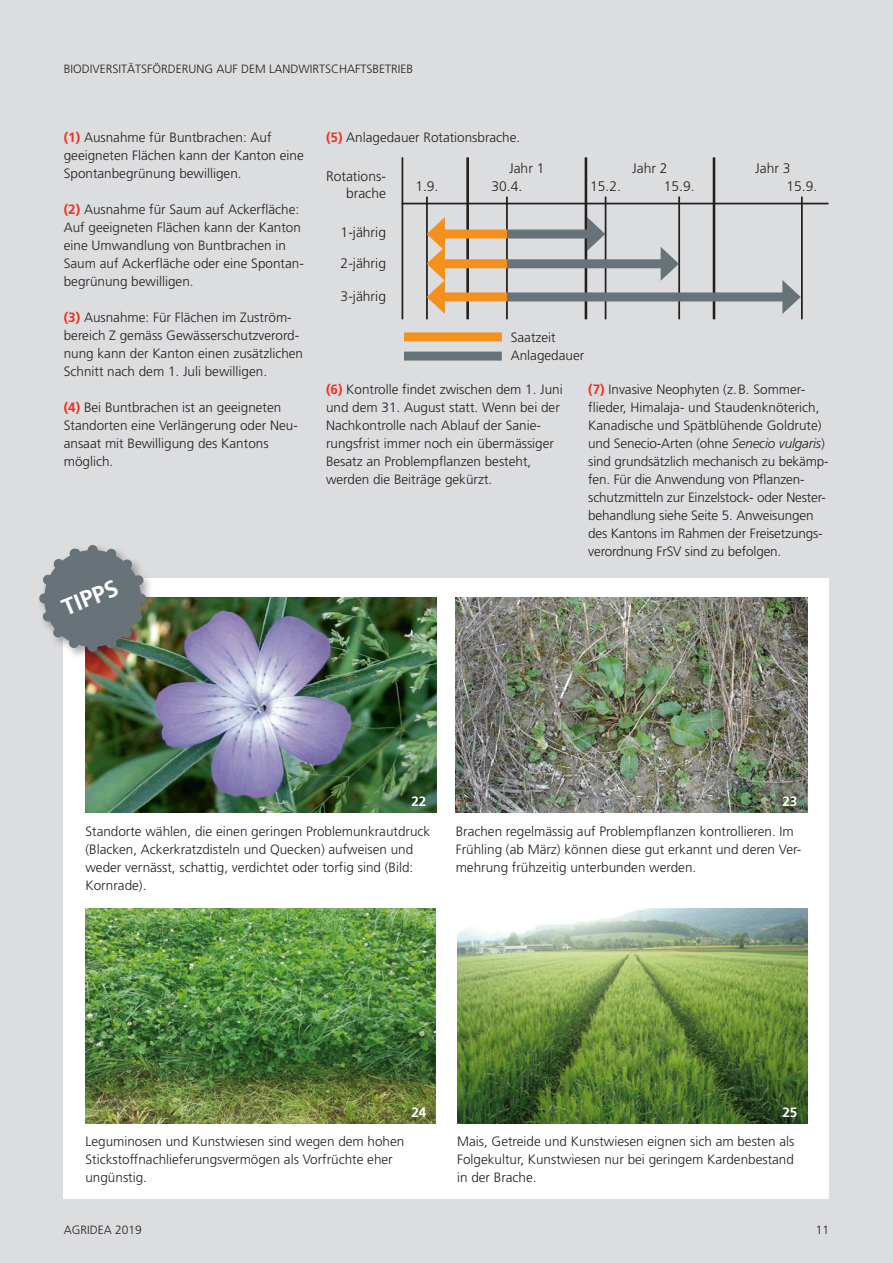
<style>
.page{position:relative;width:893px;height:1263px;background:#dcdddf}
.page>*{position:absolute;margin:0;border:0;box-sizing:border-box;transform-origin:0 0}
.t1{font:700 23.4px "Frutiger";color:#fff}
.t2{font:300 13.8px/16.6px "Frutiger";color:#231f20;text-align:right}
.Grundtext_9P{font:300 13.5px/18px "Frutiger";color:#231f20}
._03_9_Pt_Grundtext{font:700 13.5px "Frutiger";color:#fff}
.t3{font:300 12px "Frutiger";color:#231f20}
.s1{font-weight:700;color:#ef3122}
.s2{font-style:italic}
</style>
<div class="page">
<hr style="left:466px;top:157px;width:3px;height:162px;background:#231f20">
<hr style="left:585px;top:157px;width:2px;height:162px;background:#231f20">
<hr style="left:713px;top:157px;width:2px;height:162px;background:#231f20">
<hr style="left:801px;top:197px;width:2px;height:122px;background:#231f20">
<hr style="left:678px;top:197px;width:2px;height:122px;background:#231f20">
<hr style="left:605px;top:197px;width:1px;height:122px;background:#231f20">
<hr style="left:506px;top:197px;width:2px;height:122px;background:#231f20">
<hr style="left:426px;top:197px;width:2px;height:122px;background:#231f20">
<hr style="left:402px;top:157px;width:1px;height:162px;background:#231f20">
<hr style="left:402px;top:203px;width:426px;height:1px;background:#231f20">
<div style="left:438px;top:230px;width:69px;height:9px;background:#f4911d"></div>
<div style="left:507px;top:230px;width:87px;height:9px;background:#687379"></div>
<svg style="left:587px;top:217px;width:18px;height:34px"></svg>
<div style="left:438px;top:259px;width:69px;height:9px;background:#f4911d"></div>
<div style="left:507px;top:259px;width:161px;height:9px;background:#687379"></div>
<svg style="left:661px;top:247px;width:18px;height:34px"></svg>
<div style="left:438px;top:292px;width:69px;height:9px;background:#f4911d"></div>
<svg style="left:427px;top:217px;width:18px;height:97px"></svg>
<div style="left:507px;top:292px;width:283px;height:9px;background:#687379"></div>
<svg style="left:782px;top:280px;width:19px;height:34px"></svg>
<div style="left:404px;top:332px;width:98px;height:9px;background:#f4911d"></div>
<div style="left:404px;top:352px;width:98px;height:9px;background:#687379"></div>
<div style="left:64px;top:578px;width:765px;height:621px;background:#fff"></div>
<img style="left:456px;top:597px;width:351px;height:215px">
<img style="left:85px;top:597px;width:352px;height:215px">
<img style="left:457px;top:909px;width:350px;height:215px">
<img style="left:85px;top:909px;width:351px;height:215px">
<div style="left:36px;top:542px;width:122px;height:122px;background:#231f20;opacity:.4"></div>
<svg style="left:37px;top:543px;width:111px;height:111px"></svg>
<p class="t3" style="left:64px;top:62px;width:351px">BIODIVERSITÄTSFÖRDERUNG AUF DEM LANDWIRTSCHAFTSBETRIEB</p>
<p class="Grundtext_9P" style="left:64px;top:129px;width:242px"><span class="s1">(1)</span> Ausnahme für Buntbrachen: Auf geeigneten Flächen kann der Kanton eine<br>Spontanbegrünung bewilligen.</p>
<p class="Grundtext_9P" style="left:64px;top:201px;width:242px"><span class="s1">(2)</span> Ausnahme für Saum auf Ackerfläche:<br>Auf geeigneten Flächen kann der Kanton eine Umwandlung von Buntbrachen in Saum auf Ackerfläche oder eine Spontan&shy;begrünung bewilligen.</p>
<p class="Grundtext_9P" style="left:64px;top:309px;width:241px"><span class="s1">(3)</span> Ausnahme: Für Flächen im Zuström&shy;bereich Z gemäss Gewässerschutzverord&shy;nung kann der Kanton einen zusätzlichen Schnitt nach dem 1. Juli bewilligen.</p>
<p class="Grundtext_9P" style="left:64px;top:399px;width:236px"><span class="s1">(4)</span> Bei Buntbrachen ist an geeigneten<br>Standorten eine Verlängerung oder Neu&shy;ansaat mit Bewilligung des Kantons möglich.</p>
<p class="t1" style="left:58px;top:595px;width:60px;rotate:-22deg">TIPPS</p>
<p class="Grundtext_9P" style="left:326px;top:129px;width:196px"><span class="s1">(5)</span> Anlagedauer Rotationsbrache.</p>
<p class="t2" style="left:326px;top:168px;width:62px">Rotations&shy;brache</p>
<p class="t2" style="left:341px;top:224px;width:47px">1-jährig</p>
<p class="t2" style="left:341px;top:255px;width:47px">2-jährig</p>
<p class="t2" style="left:341px;top:288px;width:47px">3-jährig</p>
<p class="t2" style="left:509px;top:160px;width:37px">Jahr 1</p>
<p class="t2" style="left:632px;top:160px;width:37px">Jahr 2</p>
<p class="t2" style="left:755px;top:160px;width:37px">Jahr 3</p>
<p class="t2" style="left:415px;top:178px;width:25px">1.9.</p>
<p class="t2" style="left:491px;top:178px;width:32px">30.4.</p>
<p class="t2" style="left:590px;top:178px;width:32px">15.2.</p>
<p class="t2" style="left:664px;top:178px;width:32px">15.9.</p>
<p class="t2" style="left:786px;top:178px;width:32px">15.9.</p>
<p class="Grundtext_9P" style="left:511px;top:328px;width:46px">Saatzeit</p>
<p class="Grundtext_9P" style="left:511px;top:346px;width:75px">Anlagedauer</p>
<p class="Grundtext_9P" style="left:326px;top:381px;width:238px"><span class="s1">(6)</span> Kontrolle findet zwischen dem 1. Juni und dem 31. August statt. Wenn bei der Nachkontrolle nach Ablauf der Sanie&shy;rungsfrist immer noch ein übermässiger Besatz an Problempflanzen besteht, werden die Beiträge gekürzt.</p>
<p class="Grundtext_9P" style="left:588px;top:381px;width:242px"><span class="s1">(7)</span> Invasive Neophyten (z.B. Sommer&shy;flieder, Himalaja- und Staudenknöterich, Kanadische und Spätblühende Goldrute) und Senecio-Arten (ohne <span class="s2">Senecio vulgaris</span>) sind grundsätzlich mechanisch zu bekämp&shy;fen. Für die Anwendung von Pflanzen&shy;schutzmitteln zur Einzelstock- oder Nester&shy;behandlung siehe Seite 5. Anweisungen des Kantons im Rahmen der Freisetzungs&shy;verordnung FrSV sind zu befolgen.</p>
<p class="_03_9_Pt_Grundtext" style="left:411px;top:793px;width:17px">22</p>
<p class="_03_9_Pt_Grundtext" style="left:782px;top:793px;width:17px">23</p>
<p class="Grundtext_9P" style="left:85px;top:822px;width:346px">Standorte wählen, die einen geringen Problemunkrautdruck (Blacken, Ackerkratzdisteln und Quecken) aufweisen und weder vernässt, schattig, verdichtet oder torfig sind (Bild:<br>Kornrade).</p>
<p class="Grundtext_9P" style="left:456px;top:822px;width:346px">Brachen regelmässig auf Problempflanzen kontrollieren. Im<br>Frühling (ab März) können diese gut erkannt und deren Ver&shy;mehrung frühzeitig unterbunden werden.</p>
<p class="Grundtext_9P" style="left:85px;top:1132px;width:320px">Leguminosen und Kunstwiesen sind wegen dem hohen<br>Stickstoffnachlieferungsvermögen als Vorfrüchte eher ungünstig.</p>
<p class="_03_9_Pt_Grundtext" style="left:411px;top:1105px;width:17px">24</p>
<p class="_03_9_Pt_Grundtext" style="left:782px;top:1105px;width:17px">25</p>
<p class="Grundtext_9P" style="left:457px;top:1132px;width:339px;text-align:justify">Mais, Getreide und Kunstwiesen eignen sich am besten als Folgekultur, Kunstwiesen nur bei geringem Kardenbestand in der Brache.</p>
<p class="t3" style="left:64px;top:1223px;width:80px">AGRIDEA 2019</p>
<p class="t3" style="left:816px;top:1223px;width:15px">11</p>
</div>
